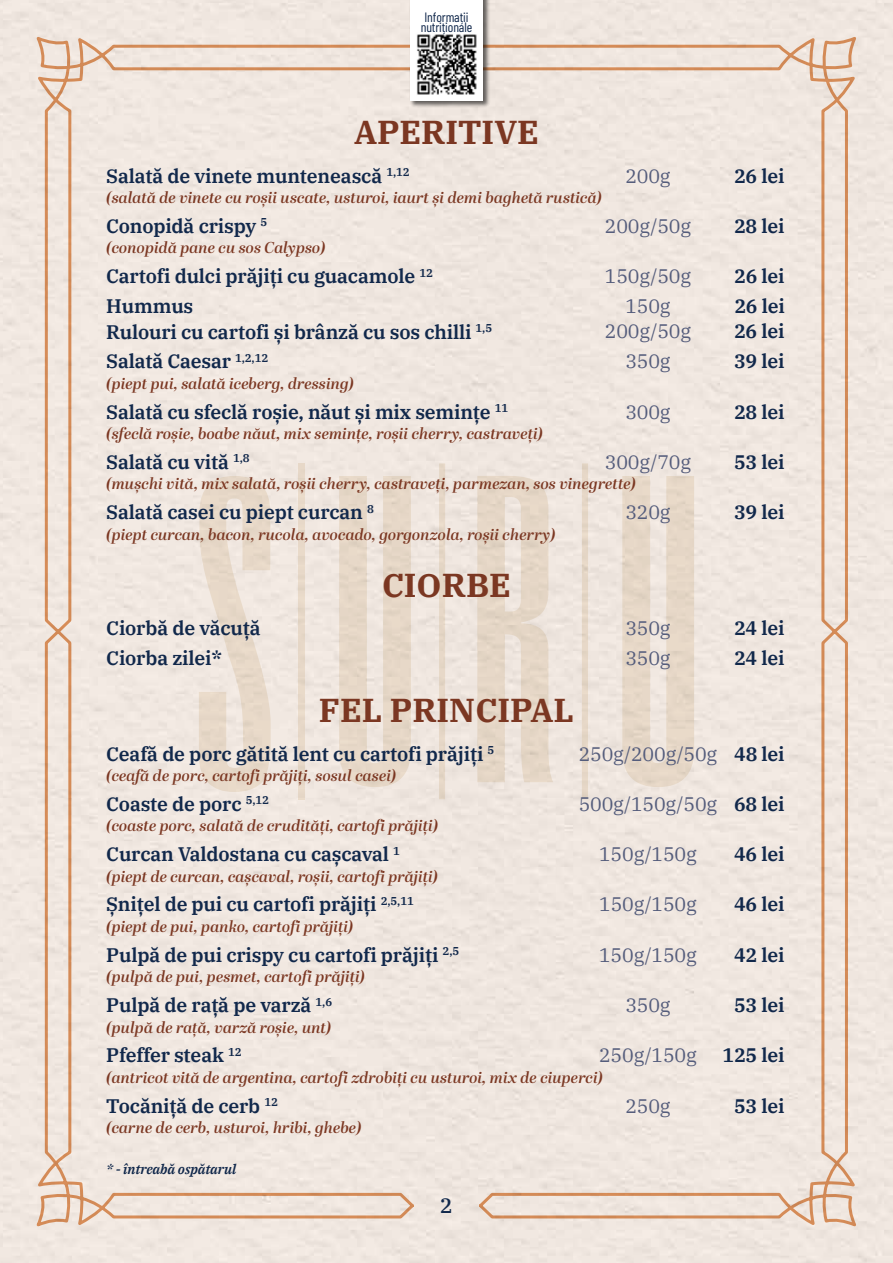
<style>
.page{position:relative;width:893px;height:1263px;background:#fff}
.page>*{position:absolute;margin:0;border:0;box-sizing:border-box;transform-origin:0 0}
.t1{font:700 33px "IBM Plex Serif";color:#7b3722}
.t2{font:500 21px "IBM Plex Serif";color:#11284b}
.t3{font:600 19.5px "IBM Plex Serif";letter-spacing:-.01em;color:#11284b}
.t4{font:19.5px "IBM Plex Serif";letter-spacing:-.01em;color:#555d7c}
.t5{font:italic 600 15.75px "Abril Display";letter-spacing:.005em;color:#7b3722}
.t6{font:13.5px/10.2px "Barlow Condensed";letter-spacing:-.01em;color:#11284b}
.t7{font:italic 600 13.5px "IBM Plex Serif";letter-spacing:-.01em;color:#11284b}
.s1{font-weight:600;color:#11284b}
</style>
<div class="page">
<div style="left:36px;top:36px;width:821px;height:1191px;background:#f0e7e0"></div>
<div style="left:298px;top:463px;width:6px;height:336px;background:#e7d8c8"></div>
<div style="left:439px;top:463px;width:6px;height:336px;background:#e5d6c6"></div>
<div style="left:582px;top:463px;width:6px;height:336px;background:#e5d6c6"></div>
<svg style="left:199px;top:476px;width:72px;height:316px"></svg>
<svg style="left:339px;top:476px;width:72px;height:311px"></svg>
<svg style="left:477px;top:476px;width:76px;height:306px"></svg>
<svg style="left:622px;top:476px;width:72px;height:311px"></svg>
<div style="left:409px;top:0;width:81px;height:108px;background:#000;opacity:.6"></div>
<div style="left:410px;top:0;width:73px;height:101px;background:#fff"></div>
<img style="left:417px;top:34px;width:60px;height:61px">
<p class="t6" style="left:421px;top:12px;width:53px">Informații nutriționale</p>
<h1 class="t1" style="left:354px;top:106px;width:186px">APERITIVE</h1>
<p class="t3" style="left:106px;top:160px;width:305px">Salată de vinete muntenească <sup>1,12</sup></p>
<p class="t4" style="left:625px;top:161px;width:47px">200g</p>
<p class="t3" style="left:734px;top:160px;width:52px">26 lei</p>
<p class="t5" style="left:106px;top:187px;width:497px">(salată de vinete cu roșii uscate, usturoi, iaurt și demi baghetă rustică)</p>
<p class="t3" style="left:106px;top:211px;width:163px">Conopidă crispy <sup>5</sup></p>
<p class="t4" style="left:605px;top:211px;width:88px">200g/50g</p>
<p class="t3" style="left:734px;top:211px;width:52px">28 lei</p>
<p class="t5" style="left:106px;top:237px;width:221px">(conopidă pane cu sos Calypso)</p>
<p class="t3" style="left:106px;top:261px;width:328px">Cartofi dulci prăjiți cu guacamole <sup>12</sup></p>
<p class="t4" style="left:605px;top:261px;width:88px">150g/50g</p>
<p class="t3" style="left:734px;top:261px;width:52px">26 lei</p>
<p class="t3" style="left:106px;top:291px;width:89px">Hummus</p>
<p class="t4" style="left:625px;top:291px;width:47px">150g</p>
<p class="t3" style="left:734px;top:291px;width:52px">26 lei</p>
<p class="t3" style="left:106px;top:316px;width:387px">Rulouri cu cartofi și brânză cu sos chilli <sup>1,5</sup></p>
<p class="t4" style="left:605px;top:317px;width:88px">200g/50g</p>
<p class="t3" style="left:734px;top:316px;width:52px">26 lei</p>
<p class="t3" style="left:106px;top:346px;width:163px">Salată Caesar <sup>1,2,12</sup></p>
<p class="t4" style="left:625px;top:346px;width:47px">350g</p>
<p class="t3" style="left:734px;top:346px;width:52px">39 lei</p>
<p class="t5" style="left:106px;top:372px;width:249px">(piept pui, salată iceberg, dressing)</p>
<p class="t3" style="left:106px;top:396px;width:404px">Salată cu sfeclă roșie, năut și mix semințe <sup>11</sup></p>
<p class="t4" style="left:625px;top:397px;width:47px">300g</p>
<p class="t3" style="left:734px;top:396px;width:52px">28 lei</p>
<p class="t5" style="left:106px;top:423px;width:438px">(sfeclă roșie, boabe năut, mix semințe, roșii cherry, castraveți)</p>
<p class="t3" style="left:106px;top:447px;width:145px">Salată cu vită <sup>1,8</sup></p>
<p class="t4" style="left:605px;top:447px;width:88px">300g/70g</p>
<p class="t3" style="left:734px;top:447px;width:52px">53 lei</p>
<p class="t5" style="left:106px;top:473px;width:531px">(mușchi vită, mix salată, roșii cherry, castraveți, parmezan, sos vinegrette)</p>
<p class="t3" style="left:106px;top:497px;width:269px">Salată casei cu piept curcan <sup>8</sup></p>
<p class="t4" style="left:625px;top:497px;width:47px">320g</p>
<p class="t3" style="left:734px;top:497px;width:52px">39 lei</p>
<p class="t5" style="left:106px;top:523px;width:451px">(piept curcan, bacon, rucola, avocado, gorgonzola, roșii cherry)</p>
<h1 class="t1" style="left:382px;top:559px;width:130px">CIORBE</h1>
<p class="t3" style="left:106px;top:613px;width:156px">Ciorbă de văcuță</p>
<p class="t4" style="left:625px;top:613px;width:47px">350g</p>
<p class="t3" style="left:734px;top:613px;width:52px">24 lei</p>
<p class="t3" style="left:106px;top:643px;width:117px">Ciorba zilei*</p>
<p class="t4" style="left:625px;top:643px;width:47px">350g</p>
<p class="t3" style="left:734px;top:643px;width:52px">24 lei</p>
<h1 class="t1" style="left:319px;top:684px;width:257px">FEL PRINCIPAL</h1>
<p class="t3" style="left:106px;top:738px;width:390px">Ceafă de porc gătită lent cu cartofi prăjiți <sup>5</sup></p>
<p class="t4" style="left:579px;top:739px;width:207px">250g/200g/50g <span class="s1">48 lei</span></p>
<p class="t5" style="left:106px;top:764px;width:292px">(ceafă de porc, cartofi prăjiți, sosul casei)</p>
<p class="t3" style="left:106px;top:788px;width:164px">Coaste de porc <sup>5,12</sup></p>
<p class="t4" style="left:579px;top:789px;width:207px">500g/150g/50g <span class="s1">68 lei</span></p>
<p class="t5" style="left:106px;top:815px;width:333px">(coaste porc, salată de crudități, cartofi prăjiți)</p>
<p class="t3" style="left:106px;top:839px;width:295px">Curcan Valdostana cu cașcaval <sup>1</sup></p>
<p class="t4" style="left:599px;top:839px;width:99px">150g/150g</p>
<p class="t3" style="left:734px;top:839px;width:52px">46 lei</p>
<p class="t5" style="left:106px;top:865px;width:333px">(piept de curcan, cașcaval, roșii, cartofi prăjiți)</p>
<p class="t3" style="left:106px;top:889px;width:309px">Șnițel de pui cu cartofi prăjiți <sup>2,5,11</sup></p>
<p class="t4" style="left:599px;top:889px;width:99px">150g/150g</p>
<p class="t3" style="left:734px;top:889px;width:52px">46 lei</p>
<p class="t5" style="left:106px;top:915px;width:249px">(piept de pui, panko, cartofi prăjiți)</p>
<p class="t3" style="left:106px;top:939px;width:354px">Pulpă de pui crispy cu cartofi prăjiți <sup>2,5</sup></p>
<p class="t4" style="left:599px;top:940px;width:99px">150g/150g</p>
<p class="t3" style="left:734px;top:939px;width:52px">42 lei</p>
<p class="t5" style="left:106px;top:966px;width:260px">(pulpă de pui, pesmet, cartofi prăjiți)</p>
<p class="t3" style="left:106px;top:990px;width:227px">Pulpă de rață pe varză <sup>1,6</sup></p>
<p class="t4" style="left:625px;top:990px;width:47px">350g</p>
<p class="t3" style="left:734px;top:990px;width:52px">53 lei</p>
<p class="t5" style="left:106px;top:1016px;width:227px">(pulpă de rață, varză roșie, unt)</p>
<p class="t3" style="left:106px;top:1040px;width:137px">Pfeffer steak <sup>12</sup></p>
<p class="t4" style="left:599px;top:1040px;width:99px">250g/150g</p>
<p class="t3" style="left:723px;top:1040px;width:63px">125 lei</p>
<p class="t5" style="left:106px;top:1066px;width:498px">(antricot vită de argentina, cartofi zdrobiți cu usturoi, mix de ciuperci)</p>
<p class="t3" style="left:106px;top:1090px;width:173px">Tocăniță de cerb <sup>12</sup></p>
<p class="t4" style="left:625px;top:1091px;width:47px">250g</p>
<p class="t3" style="left:734px;top:1090px;width:52px">53 lei</p>
<p class="t5" style="left:106px;top:1117px;width:257px">(carne de cerb, usturoi, hribi, ghebe)</p>
<p class="t7" style="left:106px;top:1158px;width:131px">* - întreabă ospătarul</p>
<h2 class="t2" style="left:440px;top:1189px;width:14px">2</h2>
</div>
